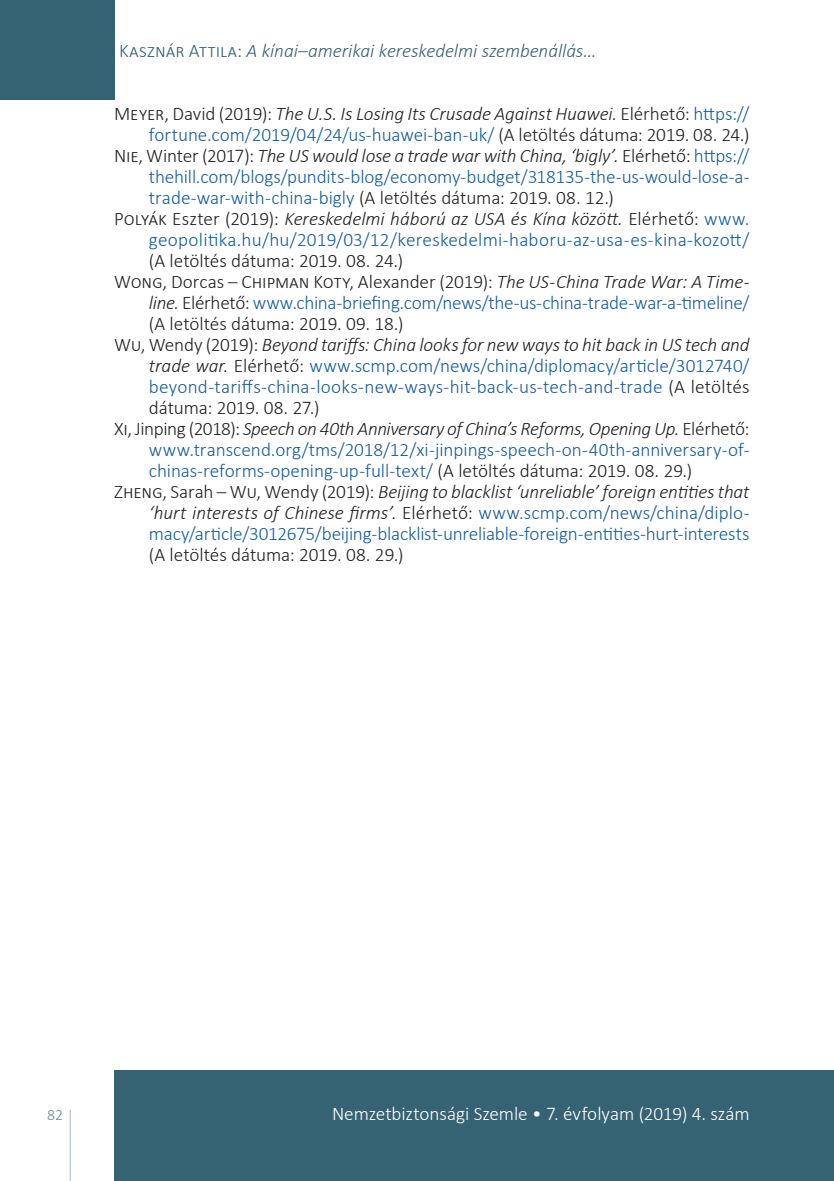
<style>
.page{position:relative;width:834px;height:1181px;background:#fff}
.page>*{position:absolute;margin:0;border:0;box-sizing:border-box;transform-origin:0 0}
._6__Bibliography_ite{font:300 19.25px/21px "Calibri";letter-spacing:-.005em;color:#175d9e;text-align:justify}
._6__Bibliography_ite-2{font:300 19.25px/21px "Calibri";letter-spacing:-.005em;color:#231f20;text-align:right}
.Running_header_left{font:italic 300 19.25px "Calibri";letter-spacing:-.005em;color:#366374}
.Running_header_left-2{font:300 19.25px "Calibri";letter-spacing:-.005em;color:#fff}
.Running_header_right{font:300 15.75px "Calibri";color:#6c8694}
.s1{font-style:normal}
.s2{font-style:italic}
.s3{color:#175d9e}
.s4{color:#231f20}
.s5{font-style:italic;color:#231f20}
</style>
<div class="page">
<svg style="left:69px;top:1110px;width:2px;height:71px"></svg>
<div style="left:114px;top:1070px;width:719px;height:111px;background:#366374"></div>
<div style="left:0;top:0;width:114px;height:99px;background:#366374"></div>
<p class="Running_header_left" style="left:119px;top:39px;width:478px"><span class="s1">Kasznár Attila:</span> A kínai–amerikai kereskedelmi szembenállás…</p>
<p class="_6__Bibliography_ite-2" style="left:114px;top:103px;width:636px">Meyer, David (2019): <span class="s2">The U.S. Is Losing Its Crusade Against Huawei.</span> Elérhető: <span class="s3">https:// fortune.com/2019/04/24/us-huawei-ban-uk/</span> (A letöltés dátuma: 2019. 08. 24.)</p>
<p class="_6__Bibliography_ite" style="left:149px;top:145px;width:602px;text-indent:-35px"><span class="s4">Nie, Winter (2017):</span> <span class="s5">The US would lose a trade war with China, ‘bigly’.</span> <span class="s4">Elérhető:</span> https:// thehill.com/blogs/pundits-blog/economy-budget/318135-the-us-would-lose-a&shy;trade-war-with-china-bigly <span class="s4">(A letöltés dátuma: 2019. 08. 12.)</span></p>
<p class="_6__Bibliography_ite" style="left:149px;top:208px;width:602px;text-indent:-35px"><span class="s4">Polyák Eszter (2019):</span> <span class="s5">Kereskedelmi háború az USA és Kína között.</span> <span class="s4">Elérhető:</span> www. geopolitika.hu/hu/2019/03/12/kereskedelmi-haboru-az-usa-es-kina-kozott/ <span class="s4">(A letöltés dátuma: 2019. 08. 24.)</span></p>
<p class="_6__Bibliography_ite-2" style="left:149px;top:271px;width:602px;text-align:justify;text-indent:-35px">Wong, Dorcas – Chipman Koty, Alexander (2019): <span class="s2">The US-China Trade War: A Time&shy;line.</span> Elérhető: <span class="s3">www.china-briefing.com/news/the-us-china-trade-war-a-timeline/ </span>(A letöltés dátuma: 2019. 09. 18.)</p>
<p class="_6__Bibliography_ite" style="left:149px;top:334px;width:602px;text-indent:-35px"><span class="s4">Wu, Wendy (2019):</span> <span class="s5">Beyond tariffs: China looks for new ways to hit back in US tech and trade war.</span> <span class="s4">Elérhető:</span> www.scmp.com/news/china/diplomacy/article/3012740/ beyond-tariffs-china-looks-new-ways-hit-back-us-tech-and-trade <span class="s4">(A letöltés dátuma: 2019. 08. 27.)</span></p>
<p class="_6__Bibliography_ite" style="left:149px;top:418px;width:602px;text-indent:-35px"><span class="s4">Xi, Jinping (2018):</span> <span class="s5">Speech on 40th Anniversary of China’s Reforms, Opening Up.</span> <span class="s4">Elérhető: </span>www.transcend.org/tms/2018/12/xi-jinpings-speech-on-40th-anniversary-of&shy;chinas-reforms-opening-up-full-text/ <span class="s4">(A letöltés dátuma: 2019. 08. 29.)</span></p>
<p class="_6__Bibliography_ite" style="left:149px;top:481px;width:602px;text-indent:-35px"><span class="s4">Zheng, Sarah – Wu, Wendy (2019):</span> <span class="s5">Beijing to blacklist ‘unreliable’ foreign entities that ‘hurt interests of Chinese firms’.</span> <span class="s4">Elérhető:</span> www.scmp.com/news/china/diplo&shy;macy/article/3012675/beijing-blacklist-unreliable-foreign-entities-hurt-interests <span class="s4">(A letöltés dátuma: 2019. 08. 29.)</span></p>
<p class="Running_header_right" style="left:47px;top:1105px;width:17px">82</p>
<p class="Running_header_left-2" style="left:332px;top:1102px;width:419px">Nemzetbiztonsági Szemle • 7. évfolyam (2019) 4. szám</p>
</div>
